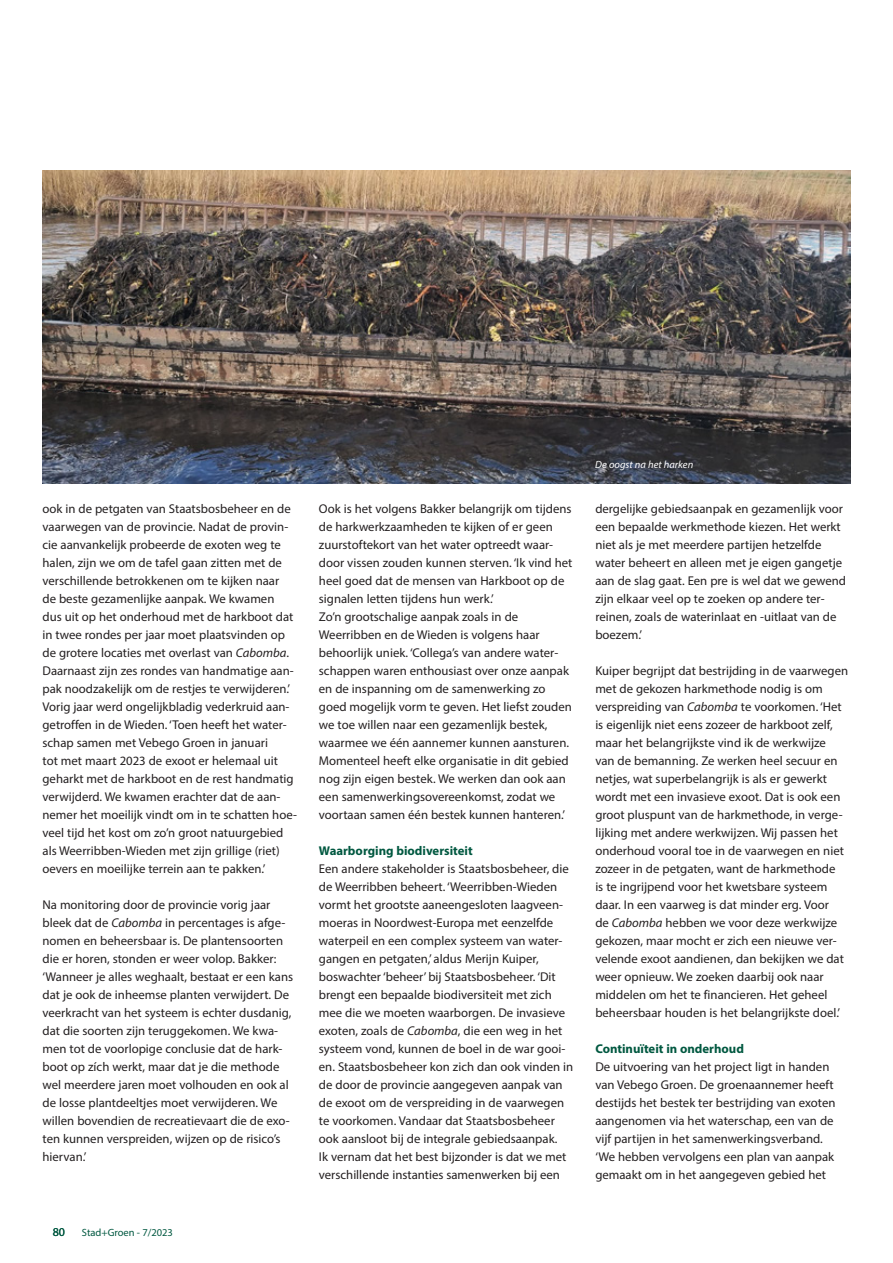
<style>
.page{position:relative;width:893px;height:1263px;background:#fff}
.page>*{position:absolute;margin:0;border:0;box-sizing:border-box;transform-origin:0 0}
.t1{font:12.75px/18px "Myriad Pro";color:#231f20}
.t2{font:700 12.75px "Myriad Pro";color:#005840}
.t3{font:12px "Myriad Pro";color:#005840}
.t4{font:italic 10.5px "Myriad Pro";color:#fff}
.t5{font:10.5px "Myriad Pro";color:#005840}
.s1{font-style:italic}
</style>
<div class="page">
<img style="left:43px;top:170px;width:807px;height:313px">
<p class="t1" style="left:43px;top:500px;width:256px">ook in de petgaten van Staatsbosbeheer en de vaarwegen van de provincie. Nadat de provin&shy;cie aanvankelijk probeerde de exoten weg te halen, zijn we om de tafel gaan zitten met de verschillende betrokkenen om te kijken naar<br>de beste gezamenlijke aanpak. We kwamen<br>dus uit op het onderhoud met de harkboot dat in twee rondes per jaar moet plaatsvinden op de grotere locaties met overlast van <span class="s1">Cabomba</span>.<br>Daarnaast zijn zes rondes van handmatige aan&shy;pak noodzakelijk om de restjes te verwijderen.’ Vorig jaar werd ongelijkbladig vederkruid aan&shy;getroffen in de Wieden. ‘Toen heeft het water&shy;schap samen met Vebego Groen in januari<br>tot met maart 2023 de exoot er helemaal uit geharkt met de harkboot en de rest handmatig verwijderd. We kwamen erachter dat de aan&shy;nemer het moeilijk vindt om in te schatten hoe&shy;veel tijd het kost om zo’n groot natuurgebied als Weerribben-Wieden met zijn grillige (riet) oevers en moeilijke terrein aan te pakken.’</p>
<p class="t1" style="left:43px;top:896px;width:252px">Na monitoring door de provincie vorig jaar bleek dat de <span class="s1">Cabomba</span> in percentages is afge&shy;nomen en beheersbaar is. De plantensoorten die er horen, stonden er weer volop. Bakker: ‘Wanneer je alles weghaalt, bestaat er een kans dat je ook de inheemse planten verwijdert. De veerkracht van het systeem is echter dusdanig, dat die soorten zijn teruggekomen. We kwa&shy;men tot de voorlopige conclusie dat de hark&shy;boot op zích werkt, maar dat je die methode wel meerdere jaren moet volhouden en ook al de losse plantdeeltjes moet verwijderen. We willen bovendien de recreatievaart die de exo&shy;ten kunnen verspreiden, wijzen op de risico’s hiervan.’</p>
<p class="t3" style="left:53px;top:1224px;width:14px">80</p>
<p class="t5" style="left:82px;top:1226px;width:93px">Stad+Groen - 7/2023</p>
<p class="t1" style="left:319px;top:500px;width:255px">Ook is het volgens Bakker belangrijk om tijdens de harkwerkzaamheden te kijken of er geen zuurstoftekort van het water optreedt waar&shy;door vissen zouden kunnen sterven. ‘Ik vind het heel goed dat de mensen van Harkboot op de signalen letten tijdens hun werk.’<br>Zo’n grootschalige aanpak zoals in de Weerribben en de Wieden is volgens haar behoorlijk uniek. ‘Collega’s van andere water&shy;schappen waren enthousiast over onze aanpak en de inspanning om de samenwerking zo goed mogelijk vorm te geven. Het liefst zouden we toe willen naar een gezamenlijk bestek, waarmee we één aannemer kunnen aansturen.<br>Momenteel heeft elke organisatie in dit gebied nog zijn eigen bestek. We werken dan ook aan een samenwerkingsovereenkomst, zodat we voortaan samen één bestek kunnen hanteren.’</p>
<p class="t2" style="left:319px;top:843px;width:155px">Waarborging biodiversiteit</p>
<p class="t1" style="left:319px;top:860px;width:256px">Een andere stakeholder is Staatsbosbeheer, die de Weerribben beheert. ‘Weerribben-Wieden vormt het grootste aaneengesloten laagveen&shy;moeras in Noordwest-Europa met eenzelfde waterpeil en een complex systeem van water&shy;gangen en petgaten,’ aldus Merijn Kuiper, boswachter ‘beheer’ bij Staatsbosbeheer. ‘Dit brengt een bepaalde biodiversiteit met zich mee die we moeten waarborgen. De invasieve exoten, zoals de <span class="s1">Cabomba</span>, die een weg in het systeem vond, kunnen de boel in de war gooi&shy;en. Staatsbosbeheer kon zich dan ook vinden in de door de provincie aangegeven aanpak van de exoot om de verspreiding in de vaarwegen te voorkomen. Vandaar dat Staatsbosbeheer ook aansloot bij de integrale gebiedsaanpak.<br>Ik vernam dat het best bijzonder is dat we met verschillende instanties samenwerken bij een</p>
<p class="t4" style="left:595px;top:458px;width:99px">De oogst na het harken</p>
<p class="t1" style="left:595px;top:500px;width:252px">dergelijke gebiedsaanpak en gezamenlijk voor een bepaalde werkmethode kiezen. Het werkt niet als je met meerdere partijen hetzelfde water beheert en alleen met je eigen gangetje aan de slag gaat. Een pre is wel dat we gewend zijn elkaar veel op te zoeken op andere ter&shy;reinen, zoals de waterinlaat en -uitlaat van de boezem.’</p>
<p class="t1" style="left:595px;top:662px;width:254px">Kuiper begrijpt dat bestrijding in de vaarwegen met de gekozen harkmethode nodig is om verspreiding van <span class="s1">Cabomba</span> te voorkomen. ‘Het is eigenlijk niet eens zozeer de harkboot zelf, maar het belangrijkste vind ik de werkwijze van de bemanning. Ze werken heel secuur en netjes, wat superbelangrijk is als er gewerkt wordt met een invasieve exoot. Dat is ook een groot pluspunt van de harkmethode, in verge&shy;lijking met andere werkwijzen. Wij passen het onderhoud vooral toe in de vaarwegen en niet zozeer in de petgaten, want de harkmethode<br>is te ingrijpend voor het kwetsbare systeem daar. In een vaarweg is dat minder erg. Voor<br>de <span class="s1">Cabomba</span> hebben we voor deze werkwijze gekozen, maar mocht er zich een nieuwe ver&shy;velende exoot aandienen, dan bekijken we dat weer opnieuw. We zoeken daarbij ook naar middelen om het te financieren. Het geheel beheersbaar houden is het belangrijkste doel.’</p>
<p class="t2" style="left:595px;top:1041px;width:150px">Continuïteit in onderhoud</p>
<p class="t1" style="left:595px;top:1058px;width:242px">De uitvoering van het project ligt in handen van Vebego Groen. De groenaannemer heeft destijds het bestek ter bestrijding van exoten aangenomen via het waterschap, een van de vijf partijen in het samenwerkingsverband. ‘We hebben vervolgens een plan van aanpak gemaakt om in het aangegeven gebied het</p>
</div>
